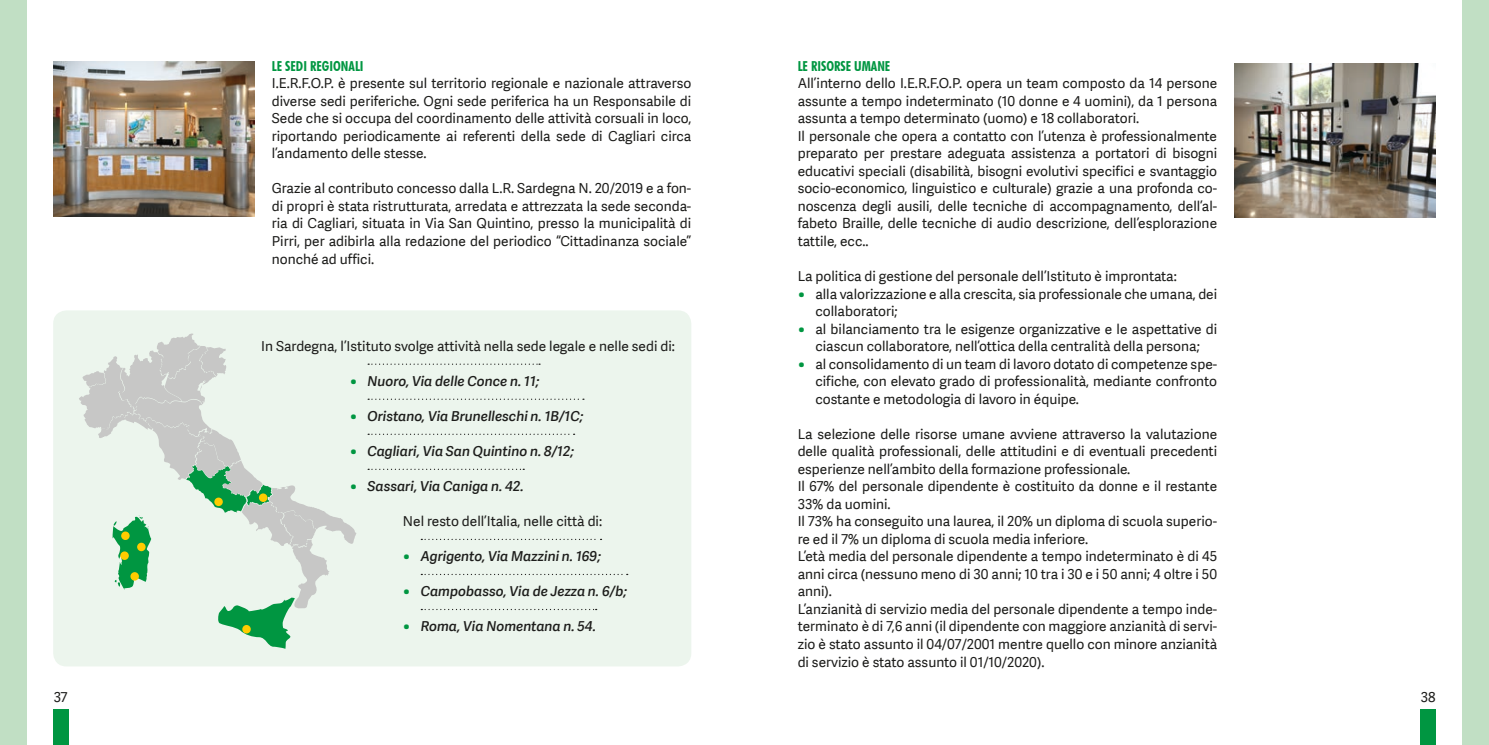
<style>
.page{position:relative;width:1489px;height:745px;background:#fff}
.page>*{position:absolute;margin:0;border:0;box-sizing:border-box;transform-origin:0 0}
.t1{font:13.75px/17.5px "Adelle Sans";color:#1d1d1b}
.t2{font:italic 600 13.75px "Adelle Sans";color:#1d1d1b}
.t3{font:700 condensed 13.75px "Futura BT";color:#009641}
.s1{font-weight:800;font-style:normal;font-size:15px;color:#009641}
.s2{font-weight:800;font-size:15px;color:#009641}
</style>
<div class="page">
<div style="left:0;top:0;width:27px;height:744px;background:#c1dfc4"></div>
<div style="left:1462px;top:0;width:26px;height:744px;background:#c1dfc4"></div>
<div style="left:53px;top:708px;width:15px;height:36px;background:#009641"></div>
<div style="left:1420px;top:708px;width:15px;height:36px;background:#009641"></div>
<div style="left:53px;top:310px;width:638px;height:356px;background:#ecf5ed;border-radius:13px"></div>
<img style="left:1234px;top:64px;width:201px;height:154px">
<img style="left:53px;top:62px;width:201px;height:154px">
<svg style="left:79px;top:333px;width:277px;height:315px"></svg>
<svg style="left:137px;top:542px;width:9px;height:9px"></svg>
<div style="left:120px;top:551px;width:9px;height:8px;background:#fc0;border-radius:50%"></div>
<svg style="left:130px;top:571px;width:9px;height:9px"></svg>
<div style="left:121px;top:531px;width:9px;height:8px;background:#fc0;border-radius:50%"></div>
<div style="left:259px;top:493px;width:8px;height:8px;background:#fc0;border-radius:50%"></div>
<div style="left:214px;top:497px;width:9px;height:8px;background:#fc0;border-radius:50%"></div>
<svg style="left:242px;top:624px;width:9px;height:9px"></svg>
<svg style="left:368px;top:363px;width:172px;height:1px"></svg>
<svg style="left:368px;top:398px;width:216px;height:1px"></svg>
<svg style="left:368px;top:433px;width:206px;height:1px"></svg>
<svg style="left:368px;top:468px;width:156px;height:1px"></svg>
<svg style="left:421px;top:538px;width:180px;height:1px"></svg>
<svg style="left:421px;top:573px;width:206px;height:1px"></svg>
<p class="t3" style="left:272px;top:57px;width:20px">LE SEDI</p>
<p class="t3" style="left:310px;top:57px;width:26px">REGIONALI</p>
<p class="t1" style="left:272px;top:75px;width:421px;text-align:justify">I.E.R.F.O.P. è presente sul territorio regionale e nazionale attraverso diverse sedi periferiche. Ogni sede periferica ha un Responsabile di Sede che si occupa del coordinamento delle attività corsuali in loco, riportando periodicamente ai referenti della sede di Cagliari circa l’andamento delle stesse.</p>
<p class="t1" style="left:272px;top:180px;width:421px;text-align:justify">Grazie al contributo concesso dalla L.R. Sardegna N. 20/2019 e a fon&shy;di propri è stata ristrutturata, arredata e attrezzata la sede seconda&shy;ria di Cagliari, situata in Via San Quintino, presso la municipalità di Pirri, per adibirla alla redazione del periodico “Cittadinanza sociale” nonché ad uffici.</p>
<p class="t1" style="left:261px;top:337px;width:415px">In Sardegna, l’Istituto svolge attività nella sede legale e nelle sedi di:</p>
<p class="t2" style="left:350px;top:373px;width:191px"><span class="s1">•</span> Nuoro, Via delle Conce n. 11;</p>
<p class="t2" style="left:350px;top:408px;width:235px"><span class="s1">•</span> Oristano, Via Brunelleschi n. 1B/1C;</p>
<p class="t2" style="left:350px;top:443px;width:226px"><span class="s1">•</span> Cagliari, Via San Quintino n. 8/12;</p>
<p class="t2" style="left:350px;top:478px;width:175px"><span class="s1">•</span> Sassari, Via Caniga n. 42.</p>
<p class="t1" style="left:403px;top:512px;width:201px">Nel resto dell’Italia, nelle città di:</p>
<p class="t2" style="left:403px;top:548px;width:200px"><span class="s1">•</span> Agrigento, Via Mazzini n. 169;</p>
<p class="t2" style="left:403px;top:583px;width:226px"><span class="s1">•</span> Campobasso, Via de Jezza n. 6/b;</p>
<p class="t2" style="left:403px;top:618px;width:195px"><span class="s1">•</span> Roma, Via Nomentana n. 54.</p>
<p class="t3" style="left:797px;top:57px;width:20px">LE RISORSE</p>
<p class="t3" style="left:854px;top:57px;width:25px">UMANE</p>
<p class="t1" style="left:797px;top:75px;width:421px">All’interno dello I.E.R.F.O.P. opera un team composto da 14 persone assunte a tempo indeterminato (10 donne e 4 uomini), da 1 persona assunta a tempo determinato (uomo) e 18 collaboratori.<br>Il personale che opera a contatto con l’utenza è professionalmente preparato per prestare adeguata assistenza a portatori di bisogni educativi speciali (disabilità, bisogni evolutivi specifici e svantaggio socio-economico, linguistico e culturale) grazie a una profonda co&shy;noscenza degli ausili, delle tecniche di accompagnamento, dell’al&shy;fabeto Braille, delle tecniche di audio descrizione, dell’esplorazione tattile, ecc..</p>
<p class="t1" style="left:797px;top:267px;width:380px">La politica di gestione del personale dell’Istituto è improntata:</p>
<p class="t1" style="left:815px;top:285px;width:403px;text-indent:-18px"><span class="s2">•</span> alla valorizzazione e alla crescita, sia professionale che umana, dei collaboratori;</p>
<p class="t1" style="left:797px;top:320px;width:421px;text-align:center"><span class="s2">•</span> al bilanciamento tra le esigenze organizzative e le aspettative di ciascun collaboratore, nell’ottica della centralità della persona;</p>
<p class="t1" style="left:815px;top:355px;width:403px;text-align:justify;text-indent:-18px"><span class="s2">•</span> al consolidamento di un team di lavoro dotato di competenze spe&shy;cifiche, con elevato grado di professionalità, mediante confronto costante e metodologia di lavoro in équipe.</p>
<p class="t1" style="left:797px;top:425px;width:421px">La selezione delle risorse umane avviene attraverso la valutazione delle qualità professionali, delle attitudini e di eventuali precedenti esperienze nell’ambito della formazione professionale.<br>Il 67% del personale dipendente è costituito da donne e il restante 33% da uomini.<br>Il 73% ha conseguito una laurea, il 20% un diploma di scuola superio&shy;re ed il 7% un diploma di scuola media inferiore.<br>L’età media del personale dipendente a tempo indeterminato è di 45 anni circa (nessuno meno di 30 anni; 10 tra i 30 e i 50 anni; 4 oltre i 50 anni).<br>L’anzianità di servizio media del personale dipendente a tempo inde&shy;terminato è di 7,6 anni (il dipendente con maggiore anzianità di servi&shy;zio è stato assunto il 04/07/2001 mentre quello con minore anzianità di servizio è stato assunto il 01/10/2020).</p>
<p class="t1" style="left:54px;top:688px;width:15px">37</p>
<p class="t1" style="left:1420px;top:688px;width:16px">38</p>
</div>
